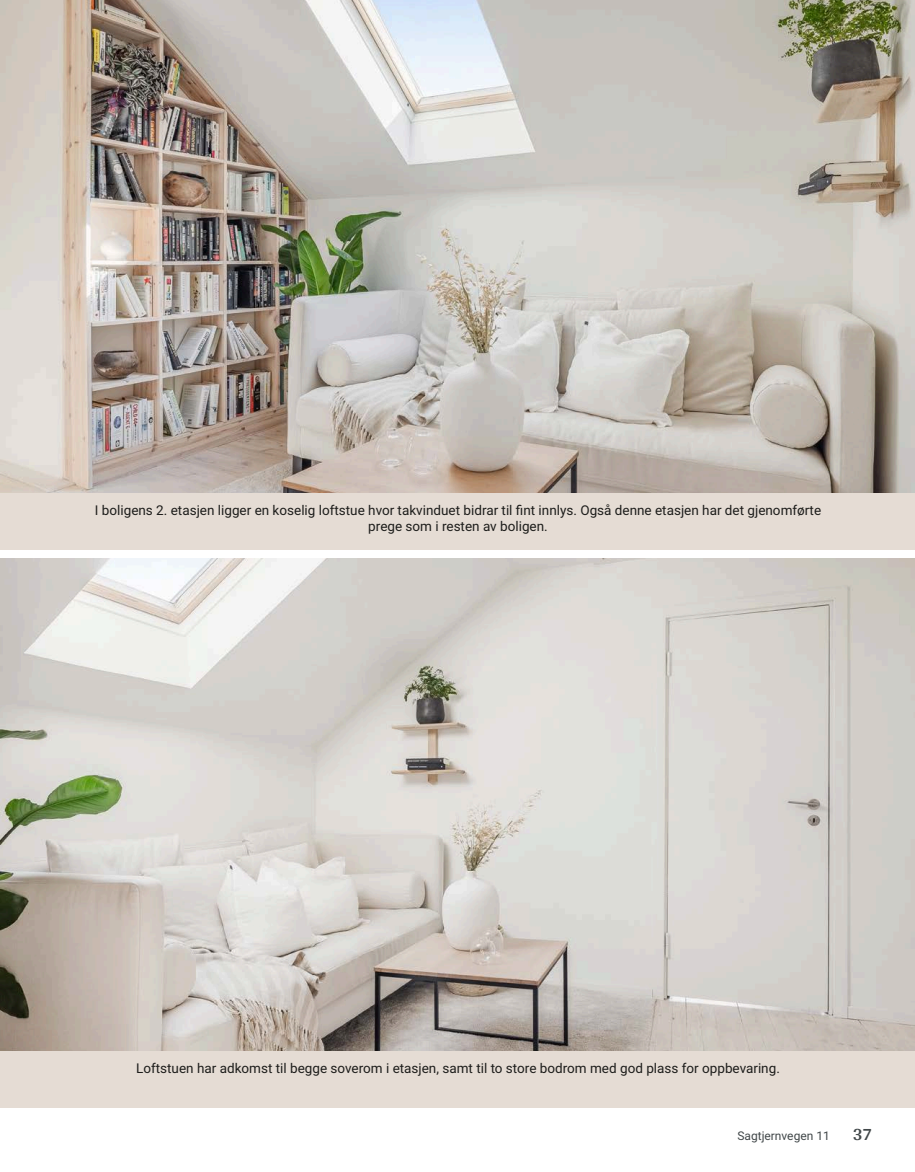
<style>
.page{position:relative;width:915px;height:1172px;background:#fff}
.page>*{position:absolute;margin:0;border:0;box-sizing:border-box;transform-origin:0 0}
.t1{font:700 18px "Arya";color:#414749}
.t2{font:13.5px/16.5px "Roboto Vitec";color:#1d1d1b;text-align:center}
.t3{font:12px "Roboto Vitec";color:#414749}
</style>
<div class="page">
<div style="left:0;top:492px;width:914px;height:58px;background:#e5dcd4"></div>
<div style="left:0;top:1050px;width:914px;height:58px;background:#e5dcd4"></div>
<img style="left:0;top:0;width:914px;height:492px">
<img style="left:0;top:558px;width:914px;height:492px">
<p class="t2" style="left:95px;top:501px;width:727px">I boligens 2. etasjen ligger en koselig loftstue hvor takvinduet bidrar til fint innlys. Også denne etasjen har det gjenomførte prege som i resten av boligen.</p>
<p class="t2" style="left:136px;top:1060px;width:645px">Loftstuen har adkomst til begge soverom i etasjen, samt til to store bodrom med god plass for oppbevaring.</p>
<p class="t3" style="left:737px;top:1127px;width:94px">Sagtjernvegen 11</p>
<h1 class="t1" style="left:852px;top:1123px;width:21px">37</h1>
</div>
